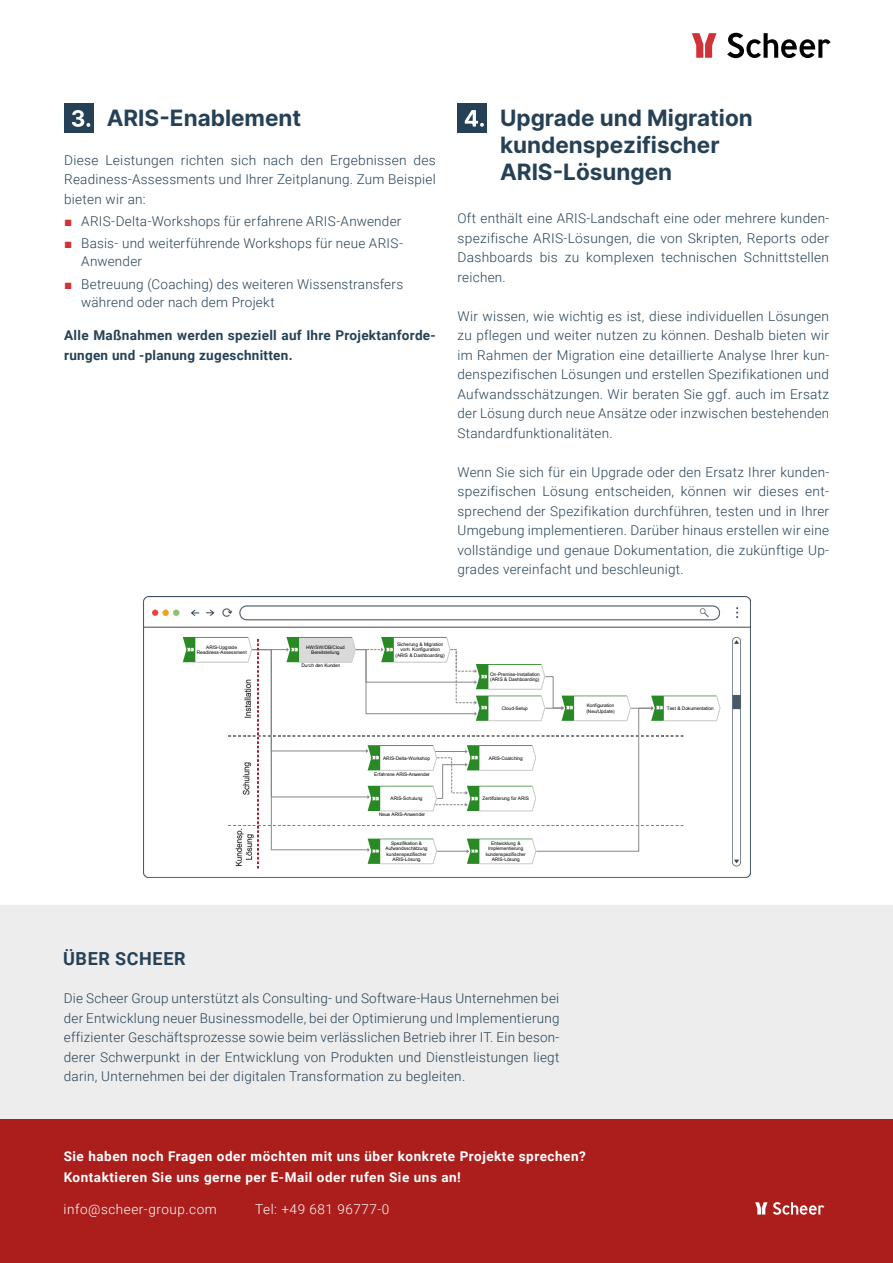
<style>
.page{position:relative;width:893px;height:1263px;background:#fff}
.page>*{position:absolute;margin:0;border:0;box-sizing:border-box;transform-origin:0 0}
.t1{font:22.5px/27px "Inter";color:#264156}
.t2{font:700 18px "Roboto";letter-spacing:.035em;color:#264156}
.t3{font:300 13.5px/19.5px "Roboto";letter-spacing:.02em;color:#264156;text-align:justify}
.t4{font:700 13.5px "Roboto";letter-spacing:.04em;color:#fff}
.t5{font:700 13.5px/19.5px "Roboto";letter-spacing:.02em;color:#264156}
.t6{font:300 13.5px "Roboto";letter-spacing:.04em;color:#fff}
.t7{font:4.8px/5.4px "Arial";letter-spacing:-.01em;color:#000;text-align:center}
.s1{font-family:"Arial";font-weight:400;color:#d03237}
</style>
<div class="page">
<div style="left:64px;top:104px;width:30px;height:29px;background:#264156"></div>
<svg style="left:72px;top:110px;width:18px;height:17px"></svg>
<div style="left:458px;top:104px;width:29px;height:29px;background:#264156"></div>
<svg style="left:465px;top:110px;width:19px;height:17px"></svg>
<img style="left:143px;top:596px;width:607px;height:282px">
<svg style="left:692px;top:33px;width:24px;height:25px"></svg>
<svg style="left:727px;top:33px;width:104px;height:25px"></svg>
<div style="left:0;top:906px;width:893px;height:357px;background:#ededed"></div>
<div style="left:0;top:1120px;width:893px;height:143px;background:#ac1e1c"></div>
<svg style="left:755px;top:1202px;width:12px;height:12px"></svg>
<svg style="left:773px;top:1202px;width:51px;height:13px"></svg>
<h1 class="t1" style="left:107px;top:104px;width:196px">ARIS-Enablement</h1>
<p class="t3" style="left:64px;top:150px;width:373px">Diese Leistungen richten sich nach den Ergebnissen des Readiness-Assessments und Ihrer Zeitplanung. Zum Beispiel bieten wir an:</p>
<p class="t3" style="left:64px;top:211px;width:339px"><span class="s1">■</span> ARIS-Delta-Workshops für erfahrene ARIS-Anwender</p>
<p class="t3" style="left:81px;top:234px;width:323px;line-height:18px;text-indent:-17px"><span class="s1">■</span> Basis- und weiterführende Workshops für neue ARIS-<br>Anwender</p>
<p class="t3" style="left:81px;top:274px;width:323px;line-height:18px;text-indent:-17px"><span class="s1">■</span> Betreuung (Coaching) des weiteren Wissenstransfers während oder nach dem Projekt</p>
<p class="t5" style="left:64px;top:325px;width:373px">Alle Maßnahmen werden speziell auf Ihre Projektanforde&shy;rungen und -planung zugeschnitten.</p>
<h1 class="t1" style="left:500px;top:104px;width:254px">Upgrade und Migration kundenspezifischer<br>ARIS-Lösungen</h1>
<p class="t3" style="left:458px;top:208px;width:373px">Oft enthält eine ARIS-Landschaft eine oder mehrere kunden&shy;spezifische ARIS-Lösungen, die von Skripten, Reports oder Dashboards bis zu komplexen technischen Schnittstellen reichen.</p>
<p class="t3" style="left:458px;top:306px;width:373px">Wir wissen, wie wichtig es ist, diese individuellen Lösungen zu pflegen und weiter nutzen zu können. Deshalb bieten wir im Rahmen der Migration eine detaillierte Analyse Ihrer kun&shy;denspezifischen Lösungen und erstellen Spezifikationen und Aufwandsschätzungen. Wir beraten Sie ggf. auch im Ersatz der Lösung durch neue Ansätze oder inzwischen bestehenden Standardfunktionalitäten.</p>
<p class="t3" style="left:458px;top:462px;width:373px">Wenn Sie sich für ein Upgrade oder den Ersatz Ihrer kunden&shy;spezifischen Lösung entscheiden, können wir dieses ent&shy;sprechend der Spezifikation durchführen, testen und in Ihrer Umgebung implementieren. Darüber hinaus erstellen wir eine vollständige und genaue Dokumentation, die zukünftige Up&shy;grades vereinfacht und beschleunigt.</p>
<p class="t7" style="left:197px;top:644px;width:51px">ARIS-Upgrade<br>Readiness-Assessment</p>
<p class="t7" style="left:306px;top:644px;width:40px">HW/SW/DB/Cloud<br>Bereitstellung</p>
<p class="t7" style="left:301px;top:663px;width:41px">Durch den Kunden</p>
<p class="t7" style="left:395px;top:641px;width:51px">Sicherung &amp; Migration vorh. Konfiguration (ARIS &amp; Dashboarding)</p>
<p class="t7" style="left:383px;top:755px;width:48px">ARIS-Delta-Workshop</p>
<p class="t7" style="left:374px;top:771px;width:57px">Erfahrene ARIS-Anwender</p>
<p class="t7" style="left:391px;top:796px;width:34px">ARIS-Schulung</p>
<p class="t7" style="left:379px;top:812px;width:48px">Neue ARIS-Anwender</p>
<p class="t7" style="left:490px;top:671px;width:51px;text-align:left">On-Premise-Installation (ARIS &amp; Dashboarding)</p>
<p class="t7" style="left:502px;top:706px;width:28px">Cloud-Setup</p>
<p class="t7" style="left:489px;top:755px;width:35px">ARIS-Coatching</p>
<p class="t7" style="left:483px;top:796px;width:48px">Zertifizierung für ARIS</p>
<p class="t7" style="left:586px;top:703px;width:30px;text-align:left">Konfiguration (Neu/Update)</p>
<p class="t7" style="left:667px;top:706px;width:49px">Test &amp; Dokumentation</p>
<h2 class="t2" style="left:63px;top:946px;width:124px">ÜBER SCHEER</h2>
<p class="t7" style="left:386px;top:840px;width:43px">Spezifikation &amp;<br>Aufwandsschätzung kundenspezifischer<br>ARIS-Lösung</p>
<p class="t7" style="left:486px;top:840px;width:42px">Entwicklung &amp;<br>Implementierung kundenspezifischer<br>ARIS-Lösung</p>
<p class="t3" style="left:64px;top:988px;width:497px">Die Scheer Group unterstützt als Consulting- und Software-Haus Unternehmen bei der Entwicklung neuer Businessmodelle, bei der Optimierung und Implementierung effizienter Geschäftsprozesse sowie beim verlässlichen Betrieb ihrer IT. Ein beson&shy;derer Schwerpunkt in der Entwicklung von Produkten und Dienstleistungen liegt darin, Unternehmen bei der digitalen Transformation zu begleiten.</p>
<p class="t4" style="left:64px;top:1146px;width:524px">Sie haben noch Fragen oder möchten mit uns über konkrete Projekte sprechen?</p>
<p class="t4" style="left:64px;top:1168px;width:399px">Kontaktieren Sie uns gerne per E-Mail oder rufen Sie uns an!</p>
<p class="t6" style="left:64px;top:1200px;width:155px">info@scheer-group.com</p>
<p class="t6" style="left:255px;top:1200px;width:136px">Tel: +49 681 96777-0</p>
</div>
